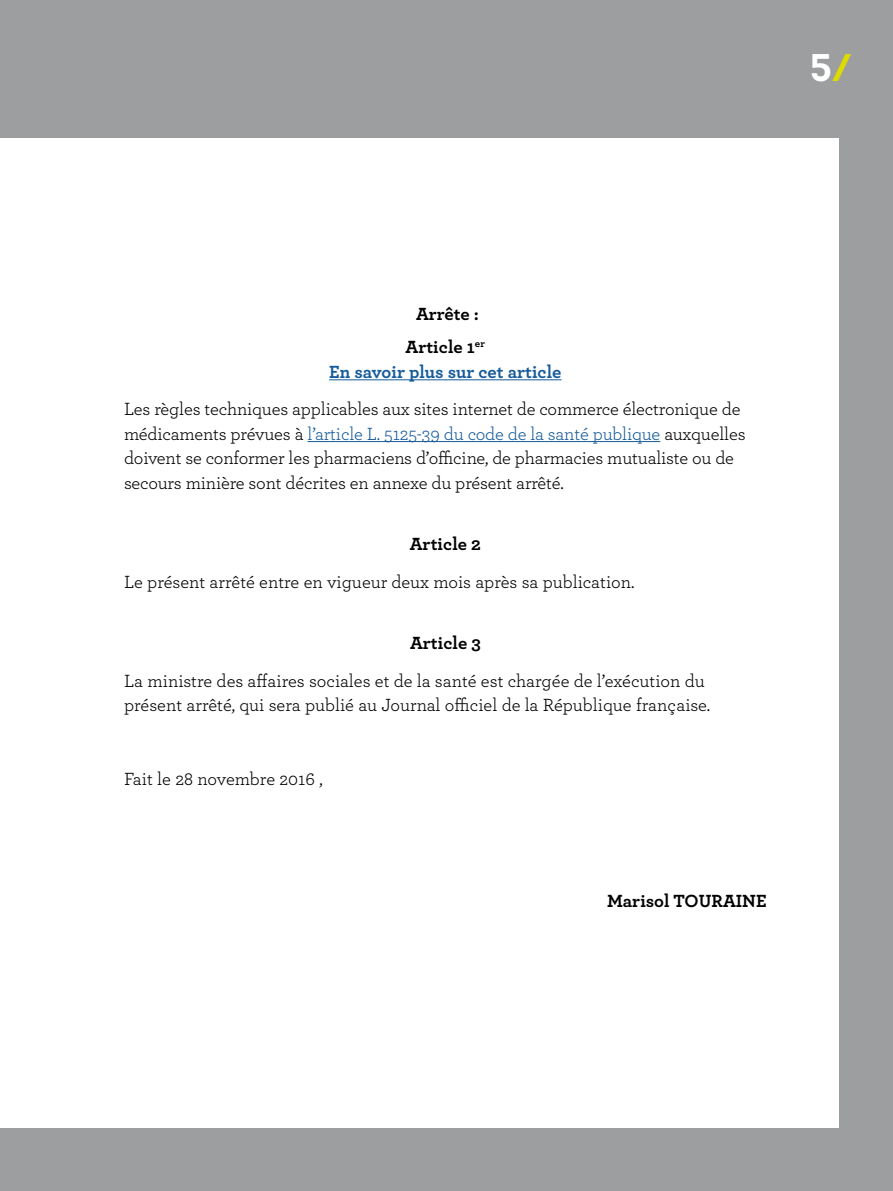
<style>
.page{position:relative;width:893px;height:1191px;background:#9c9e9f}
.page>*{position:absolute;margin:0;border:0;box-sizing:border-box;transform-origin:0 0}
.t1{font:700 38.5px "Intro";color:#fff}
.t2{font:18.55px/24.5px "Archer";letter-spacing:-.01em;color:#000}
.t3{font:700 18.55px/32.9px "Archer";color:#000;text-align:center}
.t4{font:700 18.55px "Archer";color:#165b9a}
.s1{color:#dfdb00}
.s2{color:#165b9a}
</style>
<div class="page">
<div style="left:0;top:139px;width:838px;height:989px;background:#fff"></div>
<hr style="left:329px;top:379px;width:232px;height:1px;background:#165b9a">
<hr style="left:308px;top:441px;width:352px;height:1px;background:#165b9a">
<h1 class="t1" style="left:810px;top:43px;width:44px">5<span class="s1">/</span></h1>
<p class="t3" style="left:406px;top:296px;width:81px">Arrête :<br>Article 1<sup>er</sup></p>
<p class="t4" style="left:329px;top:357px;width:234px">En savoir plus sur cet article</p>
<p class="t2" style="left:124px;top:396px;width:623px">Les règles techniques applicables aux sites internet de commerce électronique de médicaments prévues à <span class="s2">l’article L. 5125-39 du code de la santé publique</span> auxquelles doivent se conformer les pharmaciens d’officine, de pharmacies mutualiste ou de secours minière sont décrites en annexe du présent arrêté.</p>
<p class="t3" style="left:410px;top:526px;width:73px">Article 2</p>
<p class="t2" style="left:124px;top:568px;width:512px">Le présent arrêté entre en vigueur deux mois après sa publication.</p>
<p class="t3" style="left:410px;top:625px;width:72px">Article 3</p>
<p class="t2" style="left:124px;top:667px;width:588px">La ministre des affaires sociales et de la santé est chargée de l’exécution du présent arrêté, qui sera publié au Journal officiel de la République française.</p>
<p class="t2" style="left:124px;top:765px;width:200px">Fait le 28 novembre 2016 ,</p>
<p class="t3" style="left:607px;top:883px;width:161px">Marisol TOURAINE</p>
</div>
